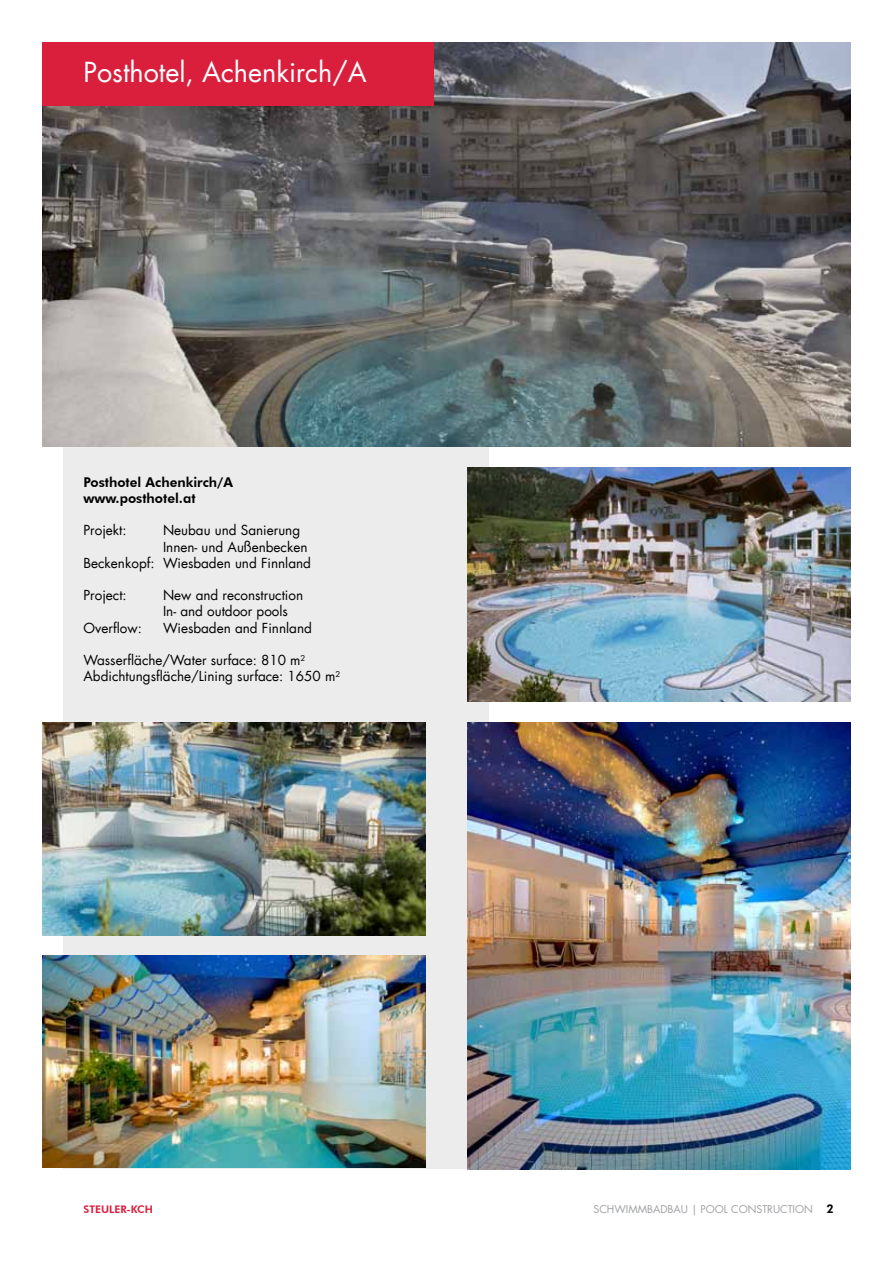
<style>
.page{position:relative;width:893px;height:1263px;background:#fff}
.page>*{position:absolute;margin:0;border:0;box-sizing:border-box;transform-origin:0 0}
.t1{font:27px "Futura LT";color:#fff}
.t2{font:13.5px/16.2px "Futura LT";color:#000}
.t3{font:800 13.5px/16.2px "Futura BT";color:#000}
.t4{font:800 12px "Futura BT";color:#000}
.t5{font:10.5px "Futura LT";color:#9fa1a4}
.t6{font:800 10.5px "Futura BT";color:#da1f3d}
</style>
<div class="page">
<div style="left:64px;top:395px;width:425px;height:774px;background:#ececed"></div>
<img style="left:43px;top:43px;width:807px;height:403px">
<div style="left:43px;top:43px;width:391px;height:63px;background:#da1f3d"></div>
<img style="left:43px;top:955px;width:382px;height:213px">
<img style="left:43px;top:723px;width:382px;height:212px">
<img style="left:468px;top:723px;width:382px;height:446px">
<img style="left:468px;top:468px;width:382px;height:234px">
<h1 class="t1" style="left:83px;top:55px;width:285px">Posthotel, Achenkirch/A</h1>
<p class="t3" style="left:83px;top:474px;width:151px">Posthotel Achenkirch/A www.posthotel.at</p>
<p class="t2" style="left:83px;top:522px;width:45px">Projekt:</p>
<p class="t2" style="left:163px;top:522px;width:139px">Neubau und Sanierung</p>
<p class="t2" style="left:163px;top:539px;width:146px">Innen- und Außenbecken</p>
<p class="t2" style="left:83px;top:555px;width:229px">Beckenkopf: Wiesbaden und Finnland</p>
<p class="t2" style="left:83px;top:587px;width:45px">Project:</p>
<p class="t2" style="left:163px;top:587px;width:142px">New and reconstruction<br>In- and outdoor pools</p>
<p class="t2" style="left:83px;top:620px;width:60px">Overflow:</p>
<p class="t2" style="left:163px;top:620px;width:150px">Wiesbaden and Finnland</p>
<p class="t2" style="left:83px;top:652px;width:258px">Wasserfläche/Water surface: 810 m<sup>2<br></sup>Abdichtungsfläche/Lining surface: 1650 m<sup>2</sup></p>
<p class="t6" style="left:83px;top:1203px;width:71px">STEULER-KCH</p>
<p class="t5" style="left:593px;top:1203px;width:121px">SCHWIMMBADBAU | Pool</p>
<p class="t5" style="left:731px;top:1203px;width:17px">Cons</p>
<p class="t5" style="left:762px;top:1203px;width:13px">truc</p>
<p class="t5" style="left:788px;top:1203px;width:13px">tion</p>
<p class="t4" style="left:826px;top:1202px;width:9px">2</p>
</div>
